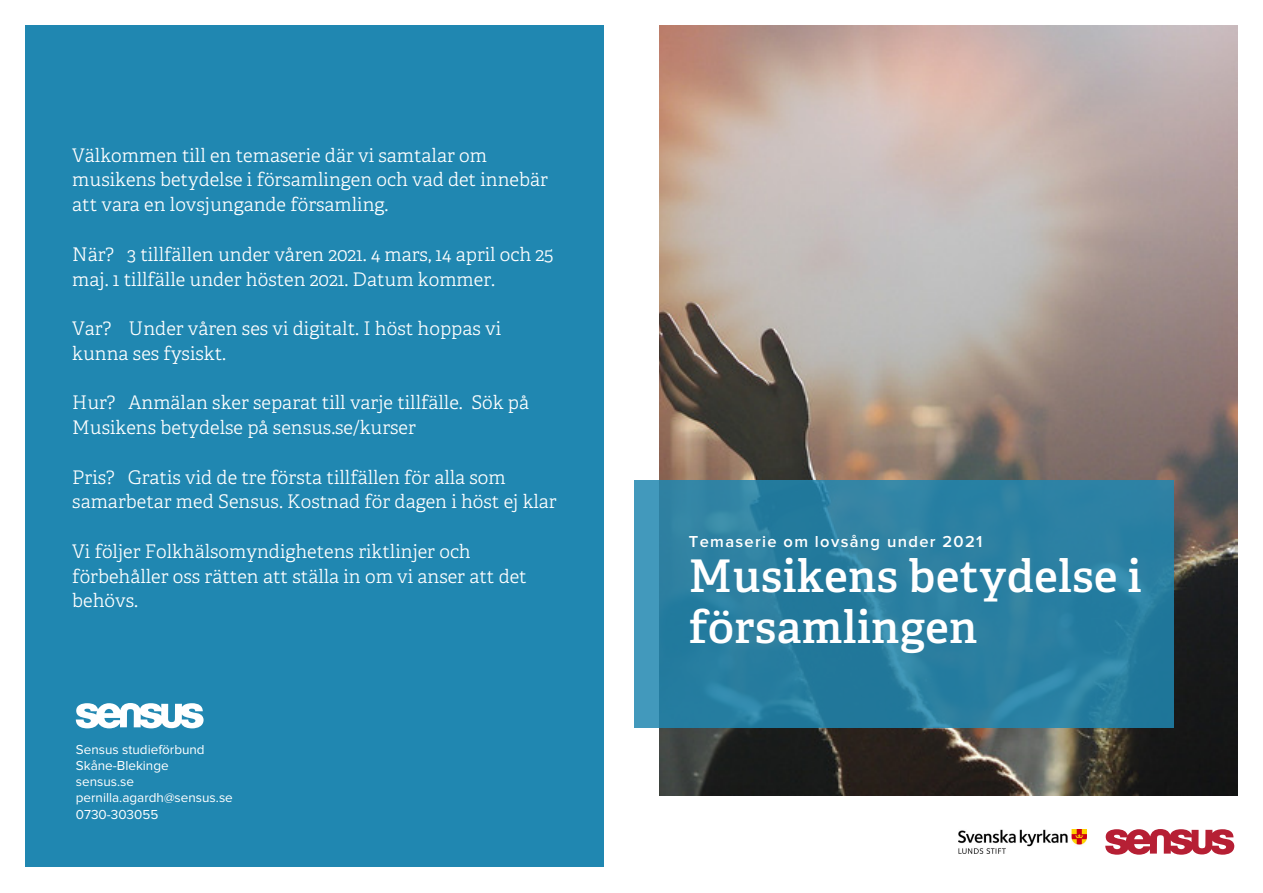
<style>
.page{position:relative;width:1263px;height:893px;background:#fff}
.page>*{position:absolute;margin:0;border:0;box-sizing:border-box;transform-origin:0 0}
.t1{font:600 45px/51px "Adelle";letter-spacing:.01em;color:#fff}
.t2{font:300 18.75px/24.8px "Adelle";color:#fff}
.t3{font:600 16.5px "Proxima Nova";letter-spacing:.08em;color:#fff}
.t4{font:13.5px/16.2px "Proxima Nova";color:#fff}
</style>
<div class="page">
<img style="left:659px;top:26px;width:578px;height:769px">
<div style="left:26px;top:25px;width:578px;height:842px;background:#2087b1"></div>
<svg style="left:634px;top:481px;width:539px;height:246px;fill:#2b7fa1"></svg>
<svg style="left:1105px;top:829px;width:129px;height:26px"></svg>
<img style="left:959px;top:829px;width:128px;height:25px">
<svg style="left:76px;top:703px;width:128px;height:25px"></svg>
<p class="t2" style="left:72px;top:145px;width:477px">Välkommen till en temaserie där vi samtalar om musikens betydelse i församlingen och vad det innebär att vara en lovsjungande församling.</p>
<p class="t2" style="left:72px;top:244px;width:483px">När? 3 tillfällen under våren 2021. 4 mars, 14 april och 25 maj. 1 tillfälle under hösten 2021. Datum kommer.</p>
<p class="t2" style="left:72px;top:318px;width:430px">Var? Under våren ses vi digitalt. I höst hoppas vi kunna ses fysiskt.</p>
<p class="t2" style="left:72px;top:392px;width:458px">Hur? Anmälan sker separat till varje tillfälle. Sök på<br>Musikens betydelse på sensus.se/kurser</p>
<p class="t2" style="left:72px;top:466px;width:486px">Pris? Gratis vid de tre första tillfällen för alla som samarbetar med Sensus. Kostnad för dagen i höst ej klar</p>
<p class="t2" style="left:72px;top:541px;width:456px">Vi följer Folkhälsomyndighetens riktlinjer och förbehåller oss rätten att ställa in om vi anser att det behövs.</p>
<p class="t4" style="left:76px;top:741px;width:159px">Sensus studieförbund<br>Skåne-Blekinge<br>sensus.se pernilla.agardh@sensus.se<br>0730-303055</p>
<p class="t3" style="left:689px;top:532px;width:295px">Temaserie om lovsång under 2021</p>
<h1 class="t1" style="left:689px;top:555px;width:454px">Musikens betydelse i församlingen</h1>
</div>
